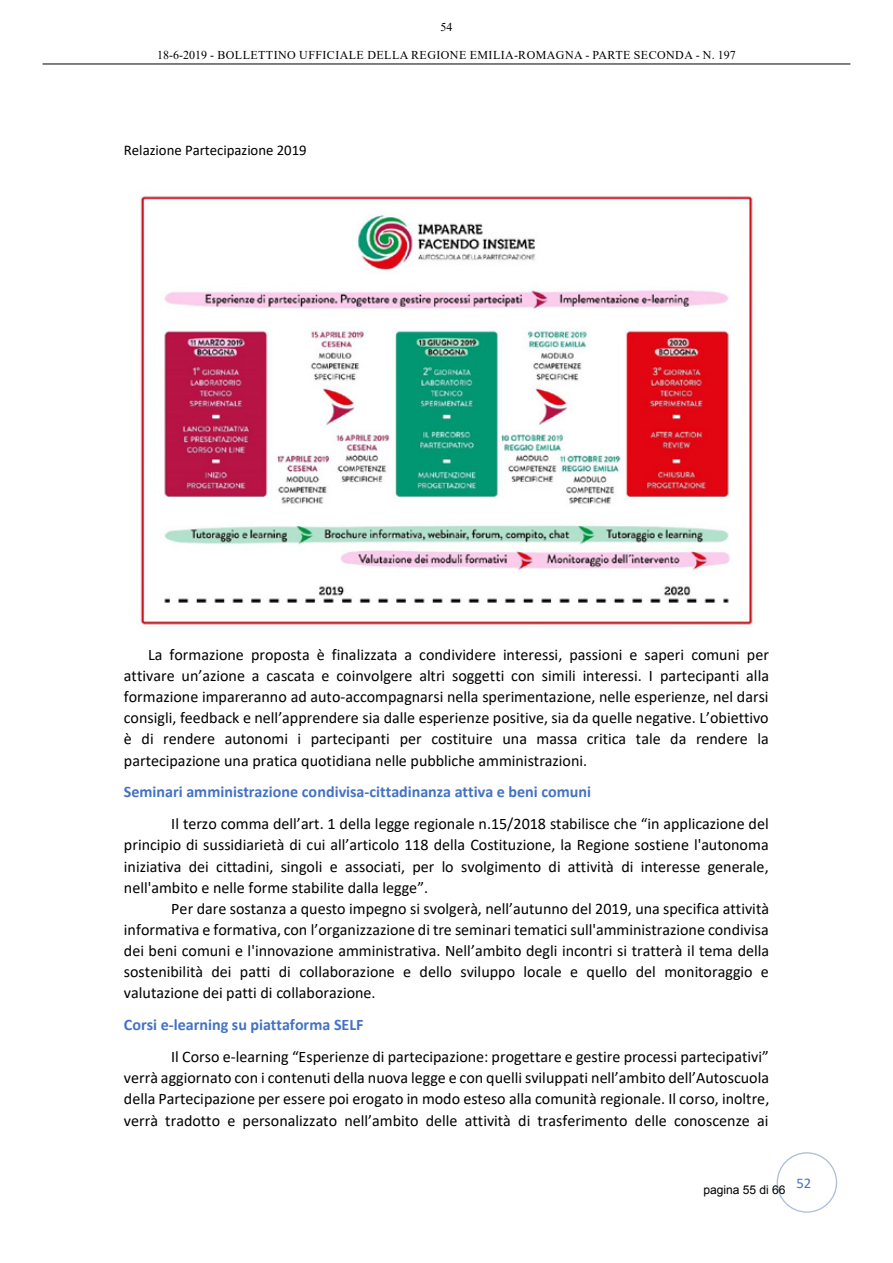
<style>
.page{position:relative;width:893px;height:1263px;background:#fff}
.page>*{position:absolute;margin:0;border:0;box-sizing:border-box;transform-origin:0 0}
.t1{font:16.05px/21.1px "Calibri";color:#000;text-align:justify}
.t2{font:700 16.05px "Calibri";color:#4472c4}
.t3{font:14.85px "Calibri";color:#000}
.t4{font:14.85px "Calibri";color:#4472c4}
.t5{font:12px "Times New Roman";letter-spacing:.035em;color:#000}
.t6{font:12px "Arial";color:#000}
</style>
<div class="page">
<hr style="left:43px;top:64px;width:807px;height:1px;background:#000">
<div style="left:777px;top:1152px;width:60px;height:61px;border:1px solid #adc1d9;border-radius:50%"></div>
<img style="left:140px;top:196px;width:613px;height:433px">
<p class="t5" style="left:440px;top:19px;width:13px">54</p>
<p class="t5" style="left:157px;top:47px;width:486px">18-6-2019 - BOLLETTINO UFFICIALE DELLA REGIONE EMILIA-ROMAGNA - PARTE SECONDA</p>
<p class="t5" style="left:696px;top:47px;width:42px">- N. 197</p>
<p class="t3" style="left:124px;top:140px;width:184px">Relazione Partecipazione 2019</p>
<p class="t1" style="left:124px;top:643px;width:647px;text-indent:24px">La formazione proposta è finalizzata a condividere interessi, passioni e saperi comuni per attivare un’azione a cascata e coinvolgere altri soggetti con simili interessi. I partecipanti alla formazione impareranno ad auto-accompagnarsi nella sperimentazione, nelle esperienze, nel darsi consigli, feedback e nell’apprendere sia dalle esperienze positive, sia da quelle negative. L’obiettivo è di rendere autonomi i partecipanti per costituire una massa critica tale da rendere la partecipazione una pratica quotidiana nelle pubbliche amministrazioni.</p>
<p class="t2" style="left:124px;top:781px;width:469px">Seminari amministrazione condivisa-cittadinanza attiva e beni comuni</p>
<p class="t1" style="left:124px;top:813px;width:646px;text-indent:47px">Il terzo comma dell’art. 1 della legge regionale n.15/2018 stabilisce che “in applicazione del principio di sussidiarietà di cui all’articolo 118 della Costituzione, la Regione sostiene l'autonoma iniziativa dei cittadini, singoli e associati, per lo svolgimento di attività di interesse generale, nell'ambito e nelle forme stabilite dalla legge”.</p>
<p class="t1" style="left:124px;top:897px;width:647px;text-indent:47px">Per dare sostanza a questo impegno si svolgerà, nell’autunno del 2019, una specifica attività informativa e formativa, con l’organizzazione di tre seminari tematici sull'amministrazione condivisa dei beni comuni e l'innovazione amministrativa. Nell’ambito degli incontri si tratterà il tema della sostenibilità dei patti di collaborazione e dello sviluppo locale e quello del monitoraggio e valutazione dei patti di collaborazione.</p>
<p class="t2" style="left:124px;top:1014px;width:241px">Corsi e-learning su piattaforma SELF</p>
<p class="t1" style="left:124px;top:1046px;width:647px;text-indent:47px">Il Corso e-learning “Esperienze di partecipazione: progettare e gestire processi partecipativi” verrà aggiornato con i contenuti della nuova legge e con quelli sviluppati nell’ambito dell’Autoscuola della Partecipazione per essere poi erogato in modo esteso alla comunità regionale. Il corso, inoltre, verrà tradotto e personalizzato nell’ambito delle attività di trasferimento delle conoscenze ai</p>
<p class="t6" style="left:703px;top:1181px;width:84px">pagina 55 di 66</p>
<p class="t4" style="left:796px;top:1172px;width:17px">52</p>
</div>
